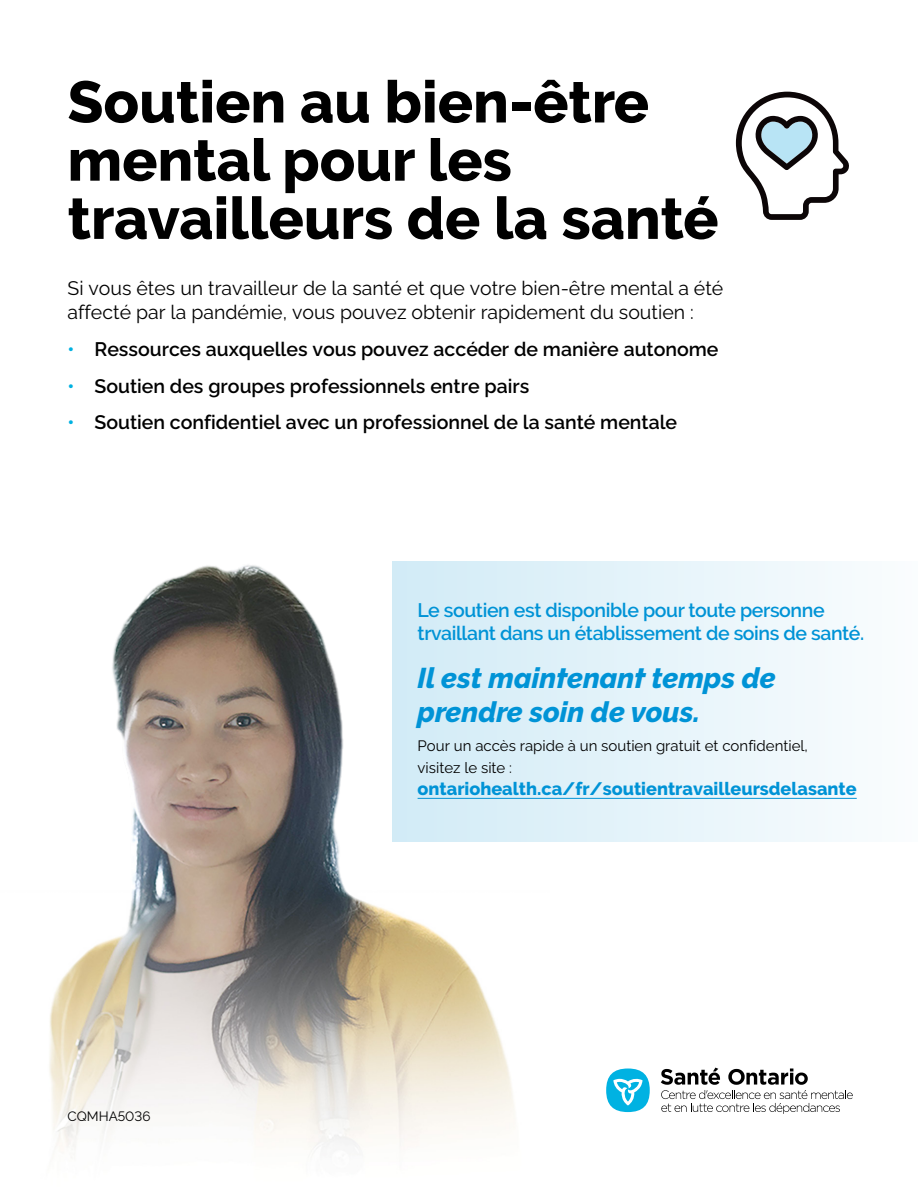
<style>
.page{position:relative;width:918px;height:1188px;background:#fff}
.page>*{position:absolute;margin:0;border:0;box-sizing:border-box;transform-origin:0 0}
.t1{font:800 58.5px/58.2px "Raleway";color:#000}
.Body{font:italic 800 28.5px/34.2px "Raleway";color:#0093d6}
.t2{font:700 19.5px "Raleway modified Semi";color:#000}
.Body-2{font:19.5px/23.4px "Raleway modified Regular";color:#000}
.Body-3{font:600 19.5px/23.4px "Raleway";letter-spacing:-.02em;color:#0093d6}
.Body-4{font:800 18px "Raleway";color:#0093d6}
.Body-5{font:15px/21.1px "Raleway modified Regular";color:#000}
.Body-6{font:13.5px "Raleway modified Regular";color:#000}
.s1{color:#00b1e1}
</style>
<div class="page">
<svg style="left:550px;top:562px;width:307px;height:280px;fill:#e9f5fb"></svg>
<div style="left:606px;top:1069px;width:44px;height:43px;background:#00b2e2;border-radius:50%"></div>
<svg style="left:613px;top:1078px;width:30px;height:28px"></svg>
<svg style="left:661px;top:1068px;width:192px;height:46px"></svg>
<img style="left:49px;top:561px;width:501px;height:597px">
<svg style="left:736px;top:92px;width:113px;height:128px"></svg>
<hr style="left:418px;top:798px;width:439px;height:1px;background:#0093d6">
<h1 class="t1" style="left:68px;top:73px;width:653px">Soutien au bien-être mental pour les travailleurs de la santé</h1>
<p class="Body-2" style="left:68px;top:277px;width:657px">Si vous êtes un travailleur de la santé et que votre bien-être mental a été affecté par la pandémie, vous pouvez obtenir rapidement du soutien :</p>
<p class="t2" style="left:68px;top:337px;width:653px"><span class="s1">•</span> Ressources auxquelles vous pouvez accéder de manière autonome</p>
<p class="t2" style="left:68px;top:374px;width:463px"><span class="s1">•</span> Soutien des groupes professionnels entre pairs</p>
<p class="t2" style="left:68px;top:411px;width:611px"><span class="s1">•</span> Soutien confidentiel avec un professionnel de la santé mentale</p>
<p class="Body-6" style="left:68px;top:1108px;width:85px">CQMHA5036</p>
<p class="Body-3" style="left:418px;top:598px;width:448px">Le soutien est disponible pour toute personne trvaillant dans un établissement de soins de santé.</p>
<p class="Body" style="left:418px;top:661px;width:360px">Il est maintenant temps de prendre soin de vous.</p>
<p class="Body-5" style="left:418px;top:736px;width:392px">Pour un accès rapide à un soutien gratuit et confidentiel, visitez le site :</p>
<p class="Body-4" style="left:418px;top:779px;width:441px">ontariohealth.ca/fr/soutientravailleursdelasante</p>
</div>
